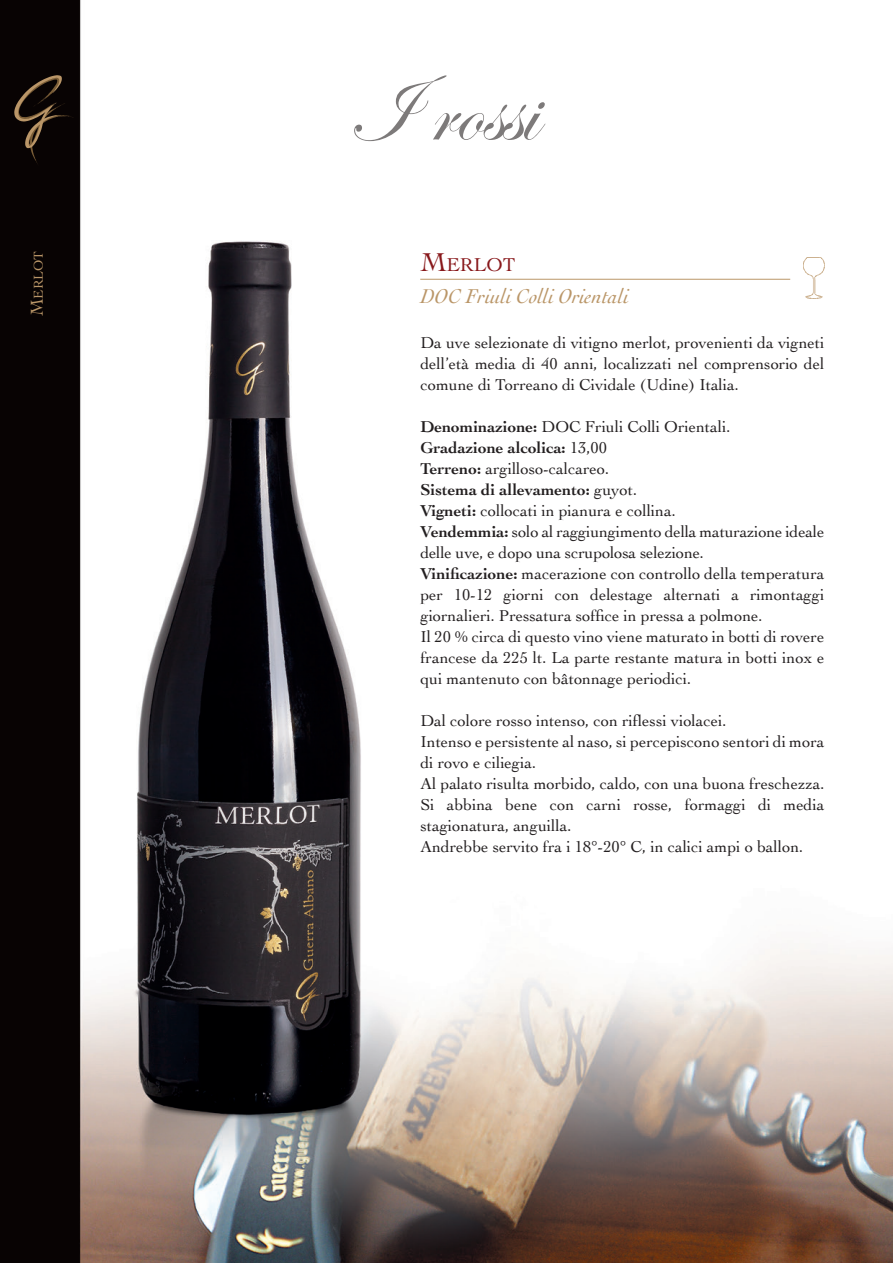
<style>
.page{position:relative;width:893px;height:1263px;background:#fff}
.page>*{position:absolute;margin:0;border:0;box-sizing:border-box;transform-origin:0 0}
.t1{font:97.5px "Edwardian Script ITC";color:#7d7a7a}
.t2{font:italic 21px "Cochin";color:#ba9668}
.t3{font:19.5px "Cochin";color:#88181b}
.t4{font:16.5px/21px "Cochin";color:#231f20;text-align:justify}
.t5{font:700 16.5px "Cochin";color:#231f20}
.t6{font:13.5px "Cochin";color:#ba9668}
.s1{font-size:18px}
.s2{font-size:27px}
.s3{font-weight:700}
.s4{font-weight:400}
</style>
<div class="page">
<img style="left:0;top:0;width:893px;height:1263px">
<div style="left:16px;top:75px;width:58px;height:91px;background:#080303"></div>
<img style="left:15px;top:75px;width:48px;height:74px">
<hr style="left:420px;top:279px;width:370px;height:1px;background:#ba9668">
<img style="left:804px;top:257px;width:21px;height:42px">
<p class="t6" style="left:29px;top:316px;width:67px;rotate:-90deg"><span class="s1">M</span>ERLOT</p>
<p class="t1" style="left:347px;top:56px;width:191px">I rossi</p>
<p class="t3" style="left:420px;top:252px;width:96px"><span class="s2">M</span>ERLOT</p>
<p class="t2" style="left:420px;top:282px;width:210px">DOC Friuli Colli Orientali</p>
<p class="t4" style="left:420px;top:331px;width:405px">Da uve selezionate di vitigno merlot, provenienti da vigneti dell’età media di 40 anni, localizzati nel comprensorio del comune di Torreano di Cividale (Udine) Italia.</p>
<p class="t4" style="left:420px;top:415px;width:311px"><span class="s3">Denominazione:</span> DOC Friuli Colli Orientali.</p>
<p class="t5" style="left:420px;top:436px;width:188px">Gradazione alcolica: <span class="s4">13,00</span></p>
<p class="t4" style="left:420px;top:457px;width:190px"><span class="s3">Terreno:</span> argilloso-calcareo.</p>
<p class="t5" style="left:420px;top:478px;width:218px">Sistema di allevamento: <span class="s4">guyot.</span></p>
<p class="t4" style="left:420px;top:499px;width:257px"><span class="s3">Vigneti:</span> collocati in pianura e collina.</p>
<p class="t4" style="left:420px;top:520px;width:405px"><span class="s3">Vendemmia:</span> solo al raggiungimento della maturazione ideale delle uve, e dopo una scrupolosa selezione.</p>
<p class="t4" style="left:420px;top:562px;width:405px"><span class="s3">Vinificazione:</span> macerazione con controllo della temperatura per 10-12 giorni con delestage alternati a rimontaggi giornalieri. Pressatura soffice in pressa a polmone.</p>
<p class="t4" style="left:420px;top:625px;width:405px">Il 20 % circa di questo vino viene maturato in botti di rovere francese da 225 lt. La parte restante matura in botti inox e qui mantenuto con bâtonnage periodici.</p>
<p class="t4" style="left:420px;top:709px;width:308px">Dal colore rosso intenso, con riflessi violacei.</p>
<p class="t4" style="left:420px;top:730px;width:405px">Intenso e persistente al naso, si percepiscono sentori di mora di rovo e ciliegia.</p>
<p class="t4" style="left:420px;top:772px;width:405px">Al palato risulta morbido, caldo, con una buona freschezza.<br>Si abbina bene con carni rosse, formaggi di media stagionatura, anguilla.</p>
<p class="t4" style="left:420px;top:835px;width:384px">Andrebbe servito fra i 18°-20° C, in calici ampi o ballon.</p>
</div>
